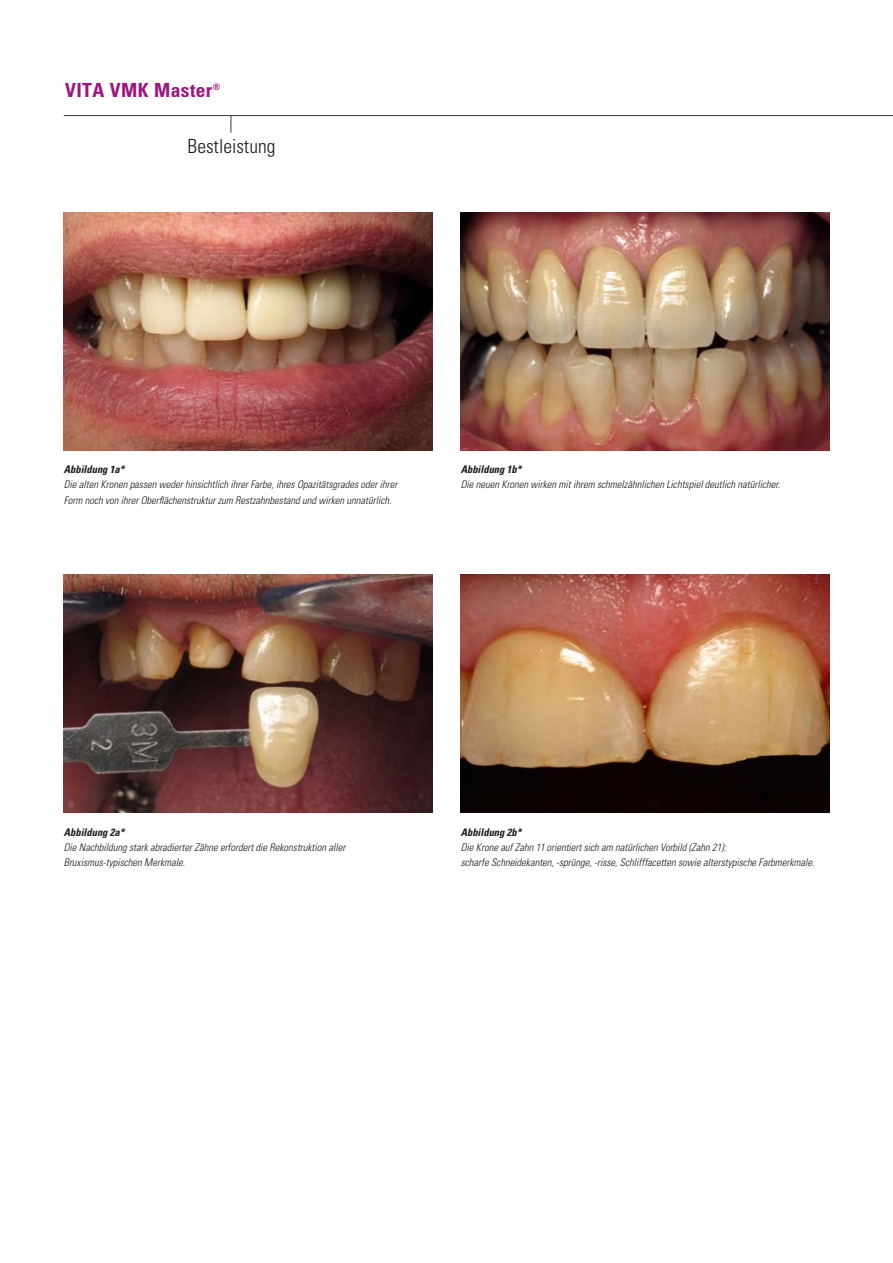
<style>
.page{position:relative;width:893px;height:1263px;background:#fff}
.page>*{position:absolute;margin:0;border:0;box-sizing:border-box;transform-origin:0 0}
.t1{font:700 condensed 19.5px "Univers";letter-spacing:.02em;color:#9d1680}
.t2{font:300 condensed 19.5px "Univers LT";color:#1a1a1a}
.t3{font:italic 300 condensed 10.5px/15.3px "Univers";color:#1a1a1a}
.t4{font:italic 700 condensed 10.5px "Univers";color:#1a1a1a}
</style>
<div class="page">
<hr style="left:64px;top:115px;width:829px;height:1px;background:#3b3b3a">
<img style="left:461px;top:213px;width:368px;height:238px">
<img style="left:64px;top:213px;width:368px;height:238px">
<img style="left:461px;top:574px;width:368px;height:238px">
<img style="left:64px;top:574px;width:368px;height:238px">
<svg style="left:231px;top:116px;width:1px;height:17px"></svg>
<h1 class="t1" style="left:65px;top:78px;width:157px">VITA VMK Master<sup>®</sup></h1>
<h1 class="t2" style="left:188px;top:134px;width:89px">Bestleistung</h1>
<p class="t4" style="left:64px;top:463px;width:62px">Abbildung 1a*</p>
<p class="t3" style="left:64px;top:477px;width:335px">Die alten Kronen passen weder hinsichtlich ihrer Farbe, ihres Opazitätsgrades oder ihrer<br>Form noch von ihrer Oberflächenstruktur zum Restzahnbestand und wirken unnatürlich.</p>
<p class="t4" style="left:461px;top:463px;width:62px">Abbildung 1b*</p>
<p class="t3" style="left:461px;top:477px;width:321px">Die neuen Kronen wirken mit ihrem schmelzähnlichen Lichtspiel deutlich natürlicher.</p>
<p class="t4" style="left:64px;top:825px;width:62px">Abbildung 2a*</p>
<p class="t3" style="left:64px;top:839px;width:283px">Die Nachbildung stark abradierter Zähne erfordert die Rekonstruktion aller<br>Bruxismus-typischen Merkmale.</p>
<p class="t4" style="left:461px;top:825px;width:62px">Abbildung 2b*</p>
<p class="t3" style="left:461px;top:839px;width:355px">Die Krone auf Zahn 11 orientiert sich am natürlichen Vorbild (Zahn 21):<br>scharfe Schneidekanten, -sprünge, -risse, Schlifffacetten sowie alterstypische Farbmerkmale.</p>
</div>
